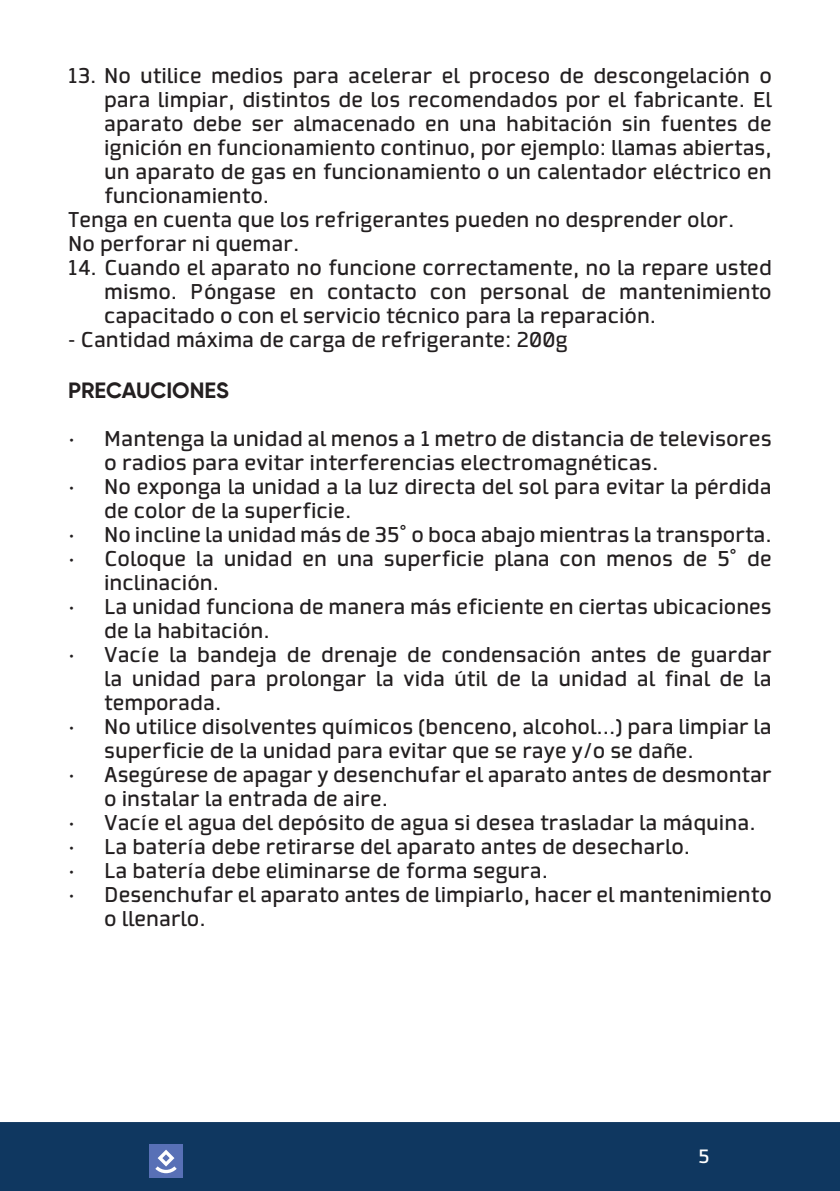
<style>
.page{position:relative;width:840px;height:1191px;background:#fff}
.page>*{position:absolute;margin:0;border:0;box-sizing:border-box;transform-origin:0 0}
.t1{font:700 22px "Gilroy";color:#231f20}
.t2{font:20px/24px "Collator";color:#231f20}
.t3{font:18px "Collator";color:#fff}
</style>
<div class="page">
<div style="left:1px;top:1122px;width:838px;height:69px;background:#0f3760"></div>
<svg style="left:0;top:1122px;width:1px;height:69px"></svg>
<div style="left:149px;top:1144px;width:34px;height:34px;background:#5870b6"></div>
<svg style="left:155px;top:1149px;width:22px;height:24px"></svg>
<p class="t2" style="left:104px;top:65px;width:669px;text-align:justify;text-indent:-36px">13. No utilice medios para acelerar el proceso de descongelación o para limpiar, distintos de los recomendados por el fabricante. El aparato debe ser almacenado en una habitación sin fuentes de ignición en funcionamiento continuo, por ejemplo: llamas abiertas, un aparato de gas en funcionamiento o un calentador eléctrico en funcionamiento.</p>
<p class="t2" style="left:68px;top:209px;width:667px">Tenga en cuenta que los refrigerantes pueden no desprender olor.</p>
<p class="t2" style="left:68px;top:233px;width:233px">No perforar ni quemar.</p>
<p class="t2" style="left:104px;top:257px;width:669px;text-align:justify;text-indent:-36px">14. Cuando el aparato no funcione correctamente, no la repare usted mismo. Póngase en contacto con personal de mantenimiento capacitado o con el servicio técnico para la reparación.</p>
<p class="t2" style="left:68px;top:329px;width:501px">- Cantidad máxima de carga de refrigerante: 200g</p>
<p class="t1" style="left:68px;top:376px;width:162px">PRECAUCIONES</p>
<p class="t2" style="left:104px;top:427px;width:668px;text-indent:-36px">• Mantenga la unidad al menos a 1 metro de distancia de televisores o radios para evitar interferencias electromagnéticas.</p>
<p class="t2" style="left:104px;top:475px;width:668px;text-indent:-36px">• No exponga la unidad a la luz directa del sol para evitar la pérdida de color de la superficie.</p>
<p class="t2" style="left:68px;top:523px;width:704px">• No incline la unidad más de 35° o boca abajo mientras la transporta.</p>
<p class="t2" style="left:104px;top:547px;width:669px;text-indent:-36px">• Coloque la unidad en una superficie plana con menos de 5° de inclinación.</p>
<p class="t2" style="left:104px;top:595px;width:669px;text-indent:-36px">• La unidad funciona de manera más eficiente en ciertas ubicaciones de la habitación.</p>
<p class="t2" style="left:104px;top:643px;width:669px;text-align:justify;text-indent:-36px">• Vacíe la bandeja de drenaje de condensación antes de guardar la unidad para prolongar la vida útil de la unidad al final de la temporada.</p>
<p class="t2" style="left:104px;top:715px;width:668px;text-indent:-36px">• No utilice disolventes químicos (benceno, alcohol...) para limpiar la superficie de la unidad para evitar que se raye y/o se dañe.</p>
<p class="t2" style="left:104px;top:763px;width:668px;text-indent:-36px">• Asegúrese de apagar y desenchufar el aparato antes de desmontar o instalar la entrada de aire.</p>
<p class="t2" style="left:68px;top:811px;width:688px">• Vacíe el agua del depósito de agua si desea trasladar la máquina.</p>
<p class="t2" style="left:68px;top:835px;width:623px">• La batería debe retirarse del aparato antes de desecharlo.</p>
<p class="t2" style="left:68px;top:859px;width:481px">• La batería debe eliminarse de forma segura.</p>
<p class="t2" style="left:104px;top:883px;width:669px;text-indent:-36px">• Desenchufar el aparato antes de limpiarlo, hacer el mantenimiento o llenarlo.</p>
<p class="t3" style="left:697px;top:1145px;width:13px">5</p>
</div>
